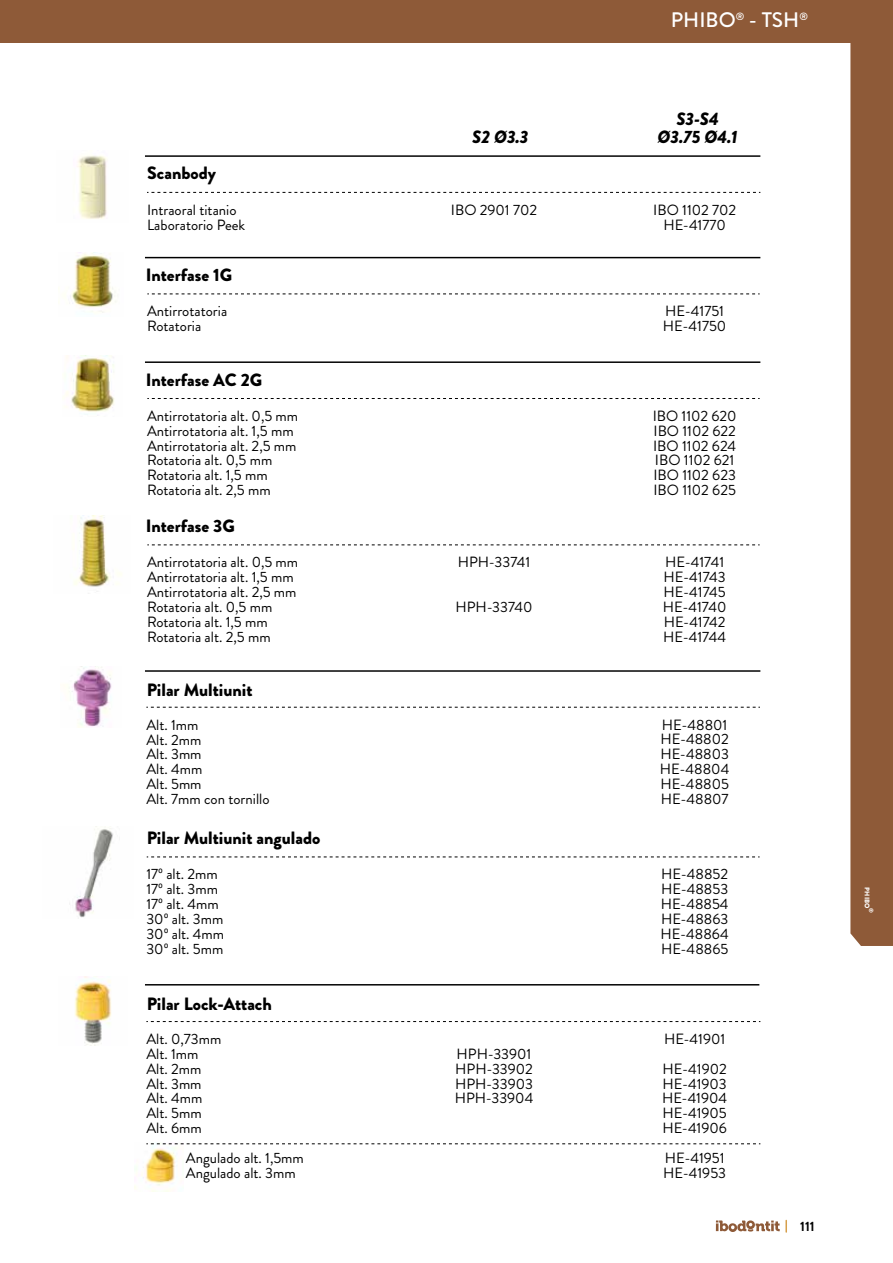
<style>
.page{position:relative;width:893px;height:1263px;background:#fff}
.page>*{position:absolute;margin:0;border:0;box-sizing:border-box;transform-origin:0 0}
.t1{font:500 21px "Brandon Grotesque";color:#fff}
.t2{font:900 17.85px "Brandon Grotesque";color:#000}
.t3{font:italic 900 17.85px/17.9px "Brandon Grotesque";color:#000;text-align:center}
.t4{font:14.85px/14.9px "Brandon Grotesque";color:#000}
.t5{font:700 13.5px "Brandon Grotesque";color:#000}
.t6{font:900 6.75px "Brandon Grotesque";color:#fff}
.t7{font:900 6px "Brandon Grotesque";color:#fff}
</style>
<div class="page">
<div style="left:0;top:0;width:893px;height:43px;background:#8e5a38"></div>
<div style="left:850px;top:43px;width:43px;height:903px;background:#8e5a38"></div>
<img style="left:70px;top:252px;width:46px;height:61px">
<img style="left:77px;top:155px;width:30px;height:64px">
<img style="left:66px;top:356px;width:49px;height:59px">
<img style="left:74px;top:516px;width:48px;height:76px">
<img style="left:72px;top:667px;width:40px;height:60px">
<img style="left:69px;top:828px;width:44px;height:90px">
<img style="left:74px;top:976px;width:38px;height:69px">
<img style="left:135px;top:1144px;width:49px;height:48px">
<svg style="left:147px;top:294px;width:613px;height:1px"></svg>
<hr style="left:145px;top:257px;width:615px;height:1px;background:#000">
<svg style="left:147px;top:192px;width:613px;height:1px"></svg>
<svg style="left:147px;top:398px;width:613px;height:1px"></svg>
<svg style="left:147px;top:544px;width:613px;height:1px"></svg>
<svg style="left:146px;top:1021px;width:614px;height:1px"></svg>
<svg style="left:146px;top:1143px;width:614px;height:1px"></svg>
<svg style="left:146px;top:707px;width:614px;height:1px"></svg>
<svg style="left:147px;top:856px;width:613px;height:1px"></svg>
<hr style="left:145px;top:984px;width:614px;height:1px;background:#000">
<hr style="left:145px;top:670px;width:615px;height:2px;background:#000">
<hr style="left:145px;top:155px;width:615px;height:2px;background:#000">
<hr style="left:145px;top:361px;width:615px;height:2px;background:#000">
<svg style="left:716px;top:1220px;width:71px;height:12px"></svg>
<p class="t3" style="left:472px;top:128px;width:58px">S2 Ø3.3</p>
<p class="t2" style="left:147px;top:161px;width:70px">Scanbody</p>
<p class="t4" style="left:147px;top:203px;width:91px">Intraoral titanio</p>
<p class="t4" style="left:451px;top:203px;width:88px">IBO 2901 702</p>
<p class="t4" style="left:147px;top:217px;width:100px">Laboratorio Peek</p>
<h1 class="t1" style="left:671px;top:5px;width:139px">PHIBO<sup>®</sup> - TSH<sup>®</sup></h1>
<p class="t3" style="left:658px;top:110px;width:82px">S3-S4<br>Ø3.75 Ø4.1</p>
<p class="t4" style="left:653px;top:203px;width:84px;text-align:center">IBO 1102 702<br>HE-41770</p>
<p class="t2" style="left:146px;top:262px;width:88px">Interfase 1G</p>
<p class="t4" style="left:147px;top:304px;width:82px">Antirrotatoria<br>Rotatoria</p>
<p class="t4" style="left:663px;top:304px;width:65px">HE-41751<br>HE-41750</p>
<p class="t2" style="left:146px;top:367px;width:118px">Interfase AC 2G</p>
<p class="t4" style="left:147px;top:409px;width:153px">Antirrotatoria alt. 0,5 mm<br>Antirrotatoria alt. 1,5 mm<br>Antirrotatoria alt. 2,5 mm<br>Rotatoria alt. 0,5 mm<br>Rotatoria alt. 1,5 mm<br>Rotatoria alt. 2,5 mm</p>
<p class="t4" style="left:653px;top:409px;width:85px">IBO 1102 620<br>IBO 1102 622<br>IBO 1102 624<br>IBO 1102 621<br>IBO 1102 623<br>IBO 1102 625</p>
<p class="t2" style="left:146px;top:513px;width:91px">Interfase 3G</p>
<p class="t4" style="left:458px;top:555px;width:74px">HPH-33741</p>
<p class="t4" style="left:455px;top:599px;width:79px">HPH-33740</p>
<p class="t4" style="left:147px;top:555px;width:153px">Antirrotatoria alt. 0,5 mm<br>Antirrotatoria alt. 1,5 mm<br>Antirrotatoria alt. 2,5 mm<br>Rotatoria alt. 0,5 mm<br>Rotatoria alt. 1,5 mm<br>Rotatoria alt. 2,5 mm</p>
<p class="t4" style="left:663px;top:555px;width:65px">HE-41741<br>HE-41743<br>HE-41745<br>HE-41740<br>HE-41742<br>HE-41744</p>
<p class="t2" style="left:147px;top:677px;width:107px">Pilar Multiunit</p>
<p class="t4" style="left:146px;top:717px;width:125px">Alt. 1mm<br>Alt. 2mm<br>Alt. 3mm<br>Alt. 4mm<br>Alt. 5mm<br>Alt. 7mm con tornillo</p>
<p class="t4" style="left:660px;top:717px;width:71px">HE-48801<br>HE-48802<br>HE-48803<br>HE-48804<br>HE-48805<br>HE-48807</p>
<p class="t2" style="left:147px;top:825px;width:175px">Pilar Multiunit angulado</p>
<p class="t4" style="left:146px;top:867px;width:79px">17º alt. 2mm<br>17º alt. 3mm<br>17º alt. 4mm<br>30º alt. 3mm<br>30º alt. 4mm<br>30º alt. 5mm</p>
<p class="t4" style="left:661px;top:867px;width:70px;text-align:justify">HE-48852<br>HE-48853<br>HE-48854<br>HE-48863<br>HE-48864<br>HE-48865</p>
<p class="t2" style="left:147px;top:991px;width:127px">Pilar Lock-Attach</p>
<p class="t4" style="left:146px;top:1032px;width:76px">Alt. 0,73mm<br>Alt. 1mm<br>Alt. 2mm<br>Alt. 3mm<br>Alt. 4mm<br>Alt. 5mm<br>Alt. 6mm</p>
<p class="t4" style="left:186px;top:1150px;width:119px">Angulado alt. 1,5mm<br>Angulado alt. 3mm</p>
<p class="t4" style="left:455px;top:1046px;width:80px">HPH-33901<br>HPH-33902<br>HPH-33903<br>HPH-33904</p>
<p class="t4" style="left:663px;top:1024px;width:66px;line-height:29.7px">HE-41901<br>HE-41902</p>
<p class="t4" style="left:662px;top:1076px;width:67px;text-align:justify">HE-41903<br>HE-41904<br>HE-41905<br>HE-41906</p>
<p class="t4" style="left:663px;top:1150px;width:64px">HE-41951<br>HE-41953</p>
<p class="t5" style="left:800px;top:1217px;width:16px">111</p>
<p class="t6" style="left:872px;top:887px;width:22px;rotate:90deg">PHIBO</p>
<p class="t7" style="left:875px;top:908px;width:6px;rotate:90deg">®</p>
</div>
